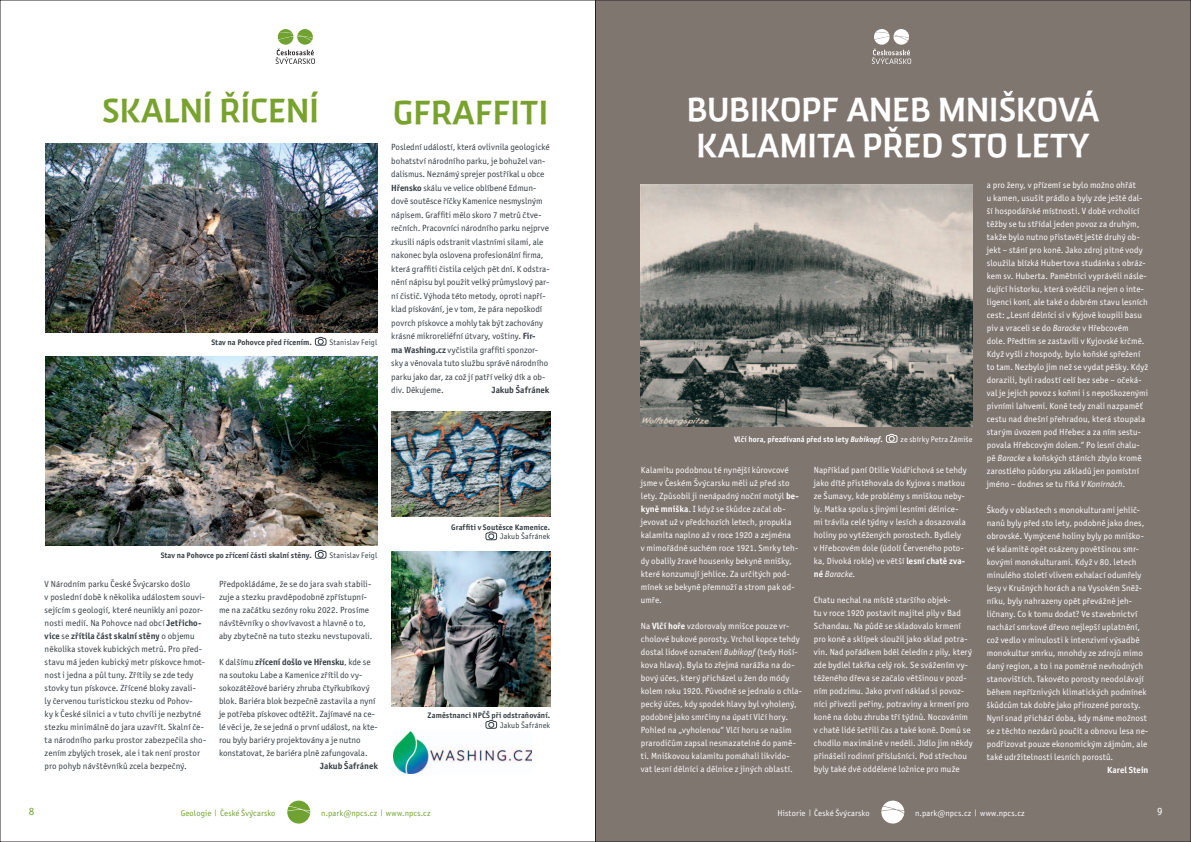
<style>
.page{position:relative;width:1191px;height:842px;background:#fff}
.page>*{position:absolute;margin:0;border:0;box-sizing:border-box;transform-origin:0 0}
.t1{font:500 33px/36px "Skog Sans";color:#fff}
.t2{font:500 33px "Skog Sans";color:#78a22d}
.t3{font:11px "ITC Officina Sans LTCE";color:#70a231}
.t4{font:11px "ITC Officina Sans LTCE";color:#fff}
.t5{font:9px/13px "ITC Officina Sans LTCE";letter-spacing:.015em;color:#fff}
.t6{font:9px/13px "ITC Officina Sans LTCE";letter-spacing:.01em;color:#343d43}
.t7{font:700 9px "ITC Officina Sans LTCE";letter-spacing:.005em;color:#343d43}
.t8{font:700 9px "ITC Officina Sans LTCE";letter-spacing:.005em;color:#fff}
.t9{font:8.5px "ITC Officina Sans LTCE";letter-spacing:.02em;color:#70a231}
.t10{font:8.5px "ITC Officina Sans LTCE";letter-spacing:.02em;color:#fff}
.t11{font:700 8px "ITC Officina Sans LTCE";letter-spacing:.01em;color:#343d43}
.t12{font:8px "ITC Officina Sans LTCE";letter-spacing:.015em;color:#343d43}
.t13{font:700 8px "ITC Officina Sans LTCE";letter-spacing:.015em;color:#fff}
.t14{font:8px "ITC Officina Sans LTCE";letter-spacing:.025em;color:#fff}
.s1{font-weight:700}
.s2{font-style:italic}
.s3{font-family:"Dosis"}
</style>
<div class="page">
<div style="left:595px;top:0;width:596px;height:842px;background:#807670"></div>
<svg style="left:881px;top:801px;width:23px;height:22px"></svg>
<svg style="left:287px;top:801px;width:23px;height:22px"></svg>
<svg style="left:275px;top:29px;width:40px;height:35px"></svg>
<svg style="left:315px;top:337px;width:12px;height:9px"></svg>
<img style="left:45px;top:143px;width:332px;height:190px">
<img style="left:393px;top:731px;width:139px;height:42px">
<svg style="left:315px;top:550px;width:12px;height:9px"></svg>
<img style="left:45px;top:356px;width:332px;height:190px">
<svg style="left:485px;top:531px;width:12px;height:9px"></svg>
<img style="left:391px;top:412px;width:159px;height:105px">
<svg style="left:485px;top:720px;width:12px;height:9px"></svg>
<img style="left:391px;top:552px;width:159px;height:155px">
<svg style="left:872px;top:29px;width:39px;height:35px"></svg>
<svg style="left:885px;top:434px;width:12px;height:9px"></svg>
<img style="left:641px;top:184px;width:331px;height:243px">
<h1 class="t2" style="left:102px;top:96px;width:218px">SKALNÍ ŘÍCENÍ</h1>
<p class="t11" style="left:211px;top:339px;width:102px">Stav na Pohovce před řícením.</p>
<p class="t12" style="left:330px;top:339px;width:49px">Stanislav Feigl</p>
<h1 class="t2" style="left:393px;top:98px;width:156px">GFRAFFITI</h1>
<p class="t6" style="left:391px;top:141px;width:160px;line-height:13.5px">Poslední událostí, která ovlivnila geologické bohatství národního parku, je bohužel van&shy;dalismus. Neznámý sprejer postříkal u obce <span class="s1">Hřensko</span> skálu ve velice oblíbené Edmun&shy;dově soutěsce říčky Kamenice nesmyslným nápisem. Graffiti mělo skoro 7 metrů čtve&shy;rečních. Pracovníci národního parku nejprve zkusili nápis odstranit vlastními silami, ale nakonec byla oslovena profesionální firma, která graffiti čistila celých pět dní. K odstra&shy;nění nápisu byl použit velký průmyslový par&shy;ní čistič. Výhoda této metody, oproti napří&shy;klad pískování, je v tom, že pára nepoškodí povrch pískovce a mohly tak být zachovány krásné mikroreliéfní útvary, voštiny. <span class="s1">Fir-<br>ma Washing.cz</span> vyčistila graffiti sponzor&shy;sky a věnovala tuto službu správě národního parku jako dar, za což jí patří velký dík a ob&shy;div. Děkujeme.</p>
<p class="t7" style="left:492px;top:387px;width:59px">Jakub Šafránek</p>
<p class="t11" style="left:161px;top:552px;width:153px">Stav na Pohovce po zřícení části skalní stěny.</p>
<p class="t12" style="left:330px;top:552px;width:49px">Stanislav Feigl</p>
<p class="t6" style="left:45px;top:578px;width:163px">V Národním parku České Švýcarsko došlo<br>v poslední době k několika událostem souvi&shy;sejícím s geologií, které neunikly ani pozor&shy;nosti medií. Na Pohovce nad obcí <span class="s1">Jetřicho&shy;vice</span> se <span class="s1">zřítila část skalní stěny</span> o objemu několika stovek kubických metrů. Pro před&shy;stavu má jeden kubický metr pískovce hmot&shy;nost i jedna a půl tuny. Zřítily se zde tedy stovky tun pískovce. Zřícené bloky zavali-<br>ly červenou turistickou stezku od Pohov-<br>ky k České silnici a v tuto chvíli je nezbytné stezku minimálně do jara uzavřít. Skalní če&shy;ta národního parku prostor zabezpečila sho&shy;zením zbylých trosek, ale i tak není prostor pro pohyb návštěvníků zcela bezpečný.</p>
<p class="t6" style="left:219px;top:578px;width:155px">Předpokládáme, že se do jara svah stabili&shy;zuje a stezku pravděpodobně zpřístupní&shy;me na začátku sezóny roku 2022. Prosíme návštěvníky o shovívavost a hlavně o to, aby zbytečně na tuto stezku nevstupovali.</p>
<p class="t6" style="left:219px;top:656px;width:160px">K dalšímu <span class="s1">zřícení došlo ve Hřensku</span>, kde se na soutoku Labe a Kamenice zřítil do vy&shy;sokozátěžové bariéry zhruba čtyřkubíkový blok. Bariéra blok bezpečně zastavila a nyní je potřeba pískovec odtěžit. Zajímavé na ce&shy;lé věci je, že se jedná o první událost, na kte&shy;rou byly bariéry projektovány a je nutno konstatovat, že bariéra plně zafungovala.</p>
<p class="t7" style="left:320px;top:762px;width:59px">Jakub Šafránek</p>
<p class="t11" style="left:451px;top:524px;width:100px">Graffiti v Soutěsce Kamenice.</p>
<p class="t12" style="left:500px;top:534px;width:51px">Jakub Šafránek</p>
<p class="t11" style="left:427px;top:712px;width:124px">Zaměstnanci NPČŠ při odstraňování.</p>
<p class="t12" style="left:500px;top:722px;width:51px">Jakub Šafránek</p>
<h1 class="t1" style="left:687px;top:94px;width:414px">BUBIKOPF ANEB MNIŠKOVÁ<br>KALAMITA PŘED STO LETY</h1>
<p class="t5" style="left:986px;top:179px;width:163px">a pro ženy, v přízemí se bylo možno ohřát<br>u kamen, usušit prádlo a byly zde ještě dal&shy;ší hospodářské místnosti. V době vrcholící těžby se tu střídal jeden povoz za druhým, takže bylo nutno přistavět ještě druhý ob&shy;jekt – stání pro koně. Jako zdroj pitné vody sloužila blízká Hubertova studánka s obráz&shy;kem sv. Huberta. Pamětníci vyprávěli násle&shy;dující historku, která svědčila nejen o inte&shy;ligenci koní, ale také o dobrém stavu lesních cest: „Lesní dělníci si v Kyjově koupili basu piv a vraceli se do <span class="s2">Baracke</span> v Hřebcovém dole. Předtím se zastavili v Kyjovské krčmě.<br>Když vyšli z hospody, bylo koňské spřežení to tam. Nezbylo jim než se vydat pěšky. Když dorazili, byli radostí celí bez sebe – očeká&shy;val je jejich povoz s koňmi i s nepoškozenými pivními lahvemi. Koně tedy znali nazpaměť cestu nad dnešní přehradou, která stoupala starým úvozem pod Hřebec a za ním sestu&shy;povala Hřebcovým dolem.“ Po lesní chalu&shy;pě <span class="s2">Baracke</span> a koňských stáních zbylo kromě zarostlého půdorysu základů jen pomístní jméno – dodnes se tu říká <span class="s2">V Konírnách</span>.</p>
<p class="t5" style="left:986px;top:504px;width:163px">Škody v oblastech s monokulturami jehlič&shy;nanů byly před sto lety, podobně jako dnes, obrovské. Vymýcené holiny byly po mniško&shy;vé kalamitě opět osázeny povětšinou smr&shy;kovými monokulturami. Když v 80. letech minulého století vlivem exhalací odumřely lesy v Krušných horách a na Vysokém Sněž&shy;níku, byly nahrazeny opět převážně jeh&shy;ličnany. Co k tomu dodat? Ve stavebnictví nachází smrkové dřevo nejlepší uplatnění, což vedlo v minulosti k intenzivní výsadbě monokultur smrku, mnohdy ze zdrojů mimo daný region, a to i na poměrně nevhodných stanovištích. Takovéto porosty neodolávají během nepříznivých klimatických podmínek škůdcům tak dobře jako přirozené porosty.<br>Nyní snad přichází doba, kdy máme možnost se z těchto nezdarů poučit a obnovu lesa ne&shy;podřizovat pouze ekonomickým zájmům, ale také udržitelnosti lesních porostů.</p>
<p class="t8" style="left:1107px;top:766px;width:43px">Karel Stein</p>
<p class="t13" style="left:734px;top:436px;width:150px">Vlčí hora, přezdívaná před sto lety <span class="s2">Bubikopf</span>.</p>
<p class="t14" style="left:900px;top:436px;width:73px">ze sbírky Petra Zámiše</p>
<p class="t5" style="left:814px;top:464px;width:154px">Například paní Otilie Voldřichová se tehdy jako dítě přistěhovala do Kyjova s matkou ze Šumavy, kde problémy s mniškou neby&shy;ly. Matka spolu s jinými lesními dělnice&shy;mi trávila celé týdny v lesích a dosazovala holiny po vytěžených porostech. Bydlely v Hřebcovém dole (údolí Červeného poto&shy;ka, Divoká rokle) ve větší <span class="s1">lesní chatě zva&shy;né</span> <span class="s2">Baracke</span>.</p>
<p class="t5" style="left:814px;top:594px;width:160px">Chatu nechal na místě staršího objek-<br>tu v roce 1920 postavit majitel pily v Bad Schandau. Na půdě se skladovalo krmení pro koně a sklípek sloužil jako sklad potra&shy;vin. Nad pořádkem bděl čeledín z pily, který zde bydlel takřka celý rok. Se svážením vy&shy;těženého dřeva se začalo většinou v pozd&shy;ním podzimu. Jako první náklad si povoz&shy;níci přivezli peřiny, potraviny a krmení pro koně na dobu zhruba tří týdnů. Nocováním v chatě lidé šetřili čas a také koně. Domů se chodilo maximálně v neděli. Jídlo jim někdy přinášeli rodinní příslušníci. Pod střechou byly také dvě oddělené ložnice pro muže</p>
<p class="t5" style="left:641px;top:464px;width:159px">Kalamitu podobnou té nynější kůrovcové jsme v Českém Švýcarsku měli už před sto lety. Způsobil ji nenápadný noční motýl <span class="s1">be&shy;kyně mniška</span>. I když se škůdce začal ob&shy;jevovat už v předchozích letech, propukla kalamita naplno až v roce 1920 a zejména<br>v mimořádně suchém roce 1921. Smrky teh&shy;dy obalily žravé housenky bekyně mnišky, které konzumují jehlice. Za určitých pod&shy;mínek se bekyně přemnoží a strom pak od&shy;umře.</p>
<p class="t5" style="left:641px;top:620px;width:163px">Na <span class="s1">Vlčí hoře</span> vzdorovaly mnišce pouze vr&shy;cholové bukové porosty. Vrchol kopce tehdy dostal lidové označení <span class="s2">Bubikopf</span> (tedy Hoší&shy;kova hlava). Byla to zřejmá narážka na do&shy;bový účes, který přicházel u žen do módy kolem roku 1920. Původně se jednalo o chla&shy;pecký účes, kdy spodek hlavy byl vyholený, podobně jako smrčiny na úpatí Vlčí hory.<br>Pohled na „vyholenou“ Vlčí horu se našim prarodičům zapsal nesmazatelně do pamě&shy;ti. Mniškovou kalamitu pomáhali likvido&shy;vat lesní dělníci a dělnice z jiných oblastí.</p>
<p class="t3" style="left:29px;top:807px;width:7px">8</p>
<p class="t9" style="left:181px;top:810px;width:96px">Geologie <span class="s3">|</span> České Švýcarsko</p>
<p class="t9" style="left:321px;top:810px;width:111px">n.park@npcs.cz <span class="s3">|</span> www.npcs.cz</p>
<p class="t10" style="left:777px;top:810px;width:94px">Historie <span class="s3">|</span> České Švýcarsko</p>
<p class="t10" style="left:915px;top:810px;width:111px">n.park@npcs.cz <span class="s3">|</span> www.npcs.cz</p>
<p class="t4" style="left:1157px;top:807px;width:7px">9</p>
</div>
